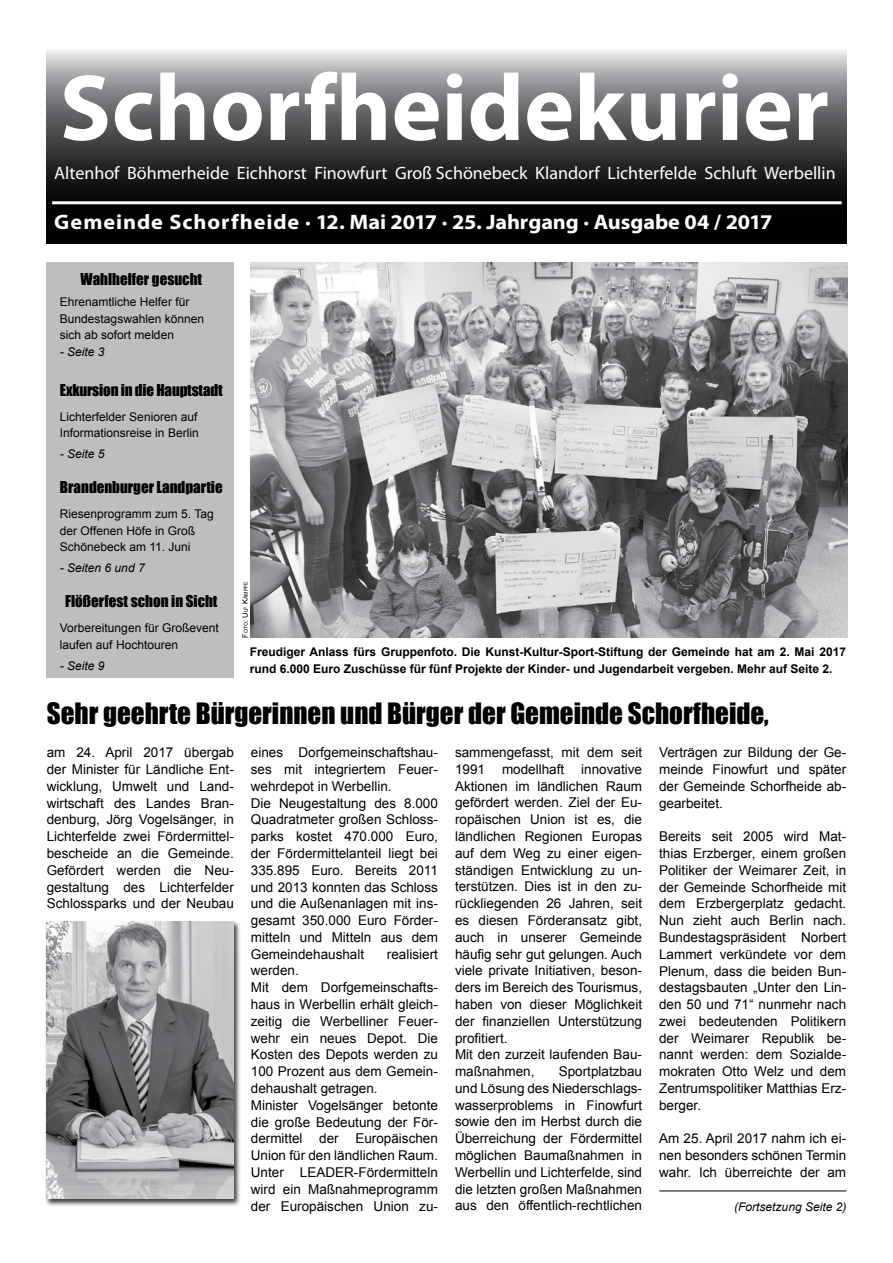
<style>
.page{position:relative;width:893px;height:1263px;background:#fff}
.page>*{position:absolute;margin:0;border:0;box-sizing:border-box;transform-origin:0 0}
.t1{font:700 94.8px "Myriad Pro";color:#fff}
.t2{font:27px "Impact";color:#000}
.t3{font:700 21px "Myriad Pro";color:#fff;scale:1.06 1}
.t4{font:18px "Myriad Pro";color:#fff}
.t5{font:15px "Impact";color:#000}
.t6{font:13.5px/16.8px "Arial";color:#000;text-align:justify}
.t7{font:12px/16.5px "Arial";color:#000}
.t8{font:700 12px/16.8px "Arial";color:#000}
.t9{font:italic 12px "Arial";color:#000}
.t10{font:5.25px "Arial";color:#000}
.s1{font-size:7.5px}
</style>
<div class="page">
<svg style="left:47px;top:50px;width:799px;height:194px;background:#4b4b4d"></svg>
<hr style="left:52px;top:201px;width:790px;height:3px;background:#fff">
<div style="left:47px;top:262px;width:187px;height:416px;background:#bcbec0"></div>
<hr style="left:659px;top:1190px;width:187px;height:1px;background:#000">
<div style="left:44px;top:920px;width:197px;height:287px;background:#000;opacity:.75"></div>
<img style="left:47px;top:921px;width:187px;height:277px">
<img style="left:251px;top:262px;width:596px;height:376px">
<h1 class="t1" style="left:60px;top:46px;width:771px">Schorfheidekurier</h1>
<h3 class="t4" style="left:54px;top:162px;width:783px">Altenhof Böhmerheide Eichhorst Finowfurt Groß Schönebeck Klandorf Lichterfelde Schluft Werbellin</h3>
<h3 class="t3" style="left:54px;top:208px;width:679px">Gemeinde Schorfheide ∙ 12. Mai 2017 ∙ 25. Jahrgang ∙ Ausgabe 04 / 2017</h3>
<p class="t5" style="left:81px;top:268px;width:123px">Wahlhelfer gesucht</p>
<p class="t7" style="left:60px;top:294px;width:146px">Ehrenamtliche Helfer für<br>Bundestagswahlen können sich ab sofort melden</p>
<p class="t9" style="left:60px;top:344px;width:46px">- Seite 3</p>
<p class="t5" style="left:60px;top:378px;width:164px">Exkursion in die Hauptstadt</p>
<p class="t7" style="left:60px;top:408px;width:140px">Lichterfelder Senioren auf<br>Informationsreise in Berlin</p>
<p class="t9" style="left:60px;top:446px;width:46px">- Seite 5</p>
<p class="t5" style="left:60px;top:476px;width:164px">Brandenburger Landpartie</p>
<p class="t7" style="left:60px;top:506px;width:155px">Riesenprogramm zum 5. Tag der Offenen Höfe in Groß<br>Schönebeck am 11. Juni</p>
<p class="t9" style="left:60px;top:560px;width:86px">- Seiten 6 und 7</p>
<p class="t5" style="left:65px;top:590px;width:154px">Flößerfest schon in Sicht</p>
<p class="t7" style="left:60px;top:620px;width:160px">Vorbereitungen für Großevent laufen auf Hochtouren</p>
<p class="t9" style="left:60px;top:658px;width:46px">- Seite 9</p>
<p class="t10" style="left:242px;top:638px;width:58px;rotate:-90deg"><span class="s1">F</span>oto<span class="s1">: U</span>lf <span class="s1">K</span>ämpfe</p>
<p class="t8" style="left:250px;top:644px;width:598px">Freudiger Anlass fürs Gruppenfoto. Die Kunst-Kultur-Sport-Stiftung der Gemeinde hat am 2. Mai 2017 rund 6.000 Euro Zuschüsse für fünf Projekte der Kinder- und Jugendarbeit vergeben. Mehr auf Seite 2.</p>
<h2 class="t2" style="left:47px;top:692px;width:724px">Sehr geehrte Bürgerinnen und Bürger der Gemeinde Schorfheide,</h2>
<p class="t6" style="left:47px;top:744px;width:189px">am 24. April 2017 übergab der Minister für Ländliche Ent&shy;wicklung, Umwelt und Land&shy;wirtschaft des Landes Bran&shy;denburg, Jörg Vogelsänger, in Lichterfelde zwei Fördermittel&shy;bescheide an die Gemeinde.<br>Gefördert werden die Neu&shy;gestaltung des Lichterfelder Schlossparks und der Neubau</p>
<p class="t6" style="left:251px;top:744px;width:189px;text-align:left">eines Dorfgemeinschaftshau&shy;ses mit integriertem Feuer&shy;wehrdepot in Werbellin.<br>Die Neugestaltung des 8.000<br>Quadratmeter großen Schloss&shy;parks kostet 470.000 Euro, der Fördermittelanteil liegt bei<br>335.895 Euro. Bereits 2011 und 2013 konnten das Schloss und die Außenanlagen mit ins&shy;gesamt 350.000 Euro Förder&shy;mitteln und Mitteln aus dem<br>Gemeindehaushalt</p>
<p class="t6" style="left:387px;top:946px;width:53px">realisiert</p>
<p class="t6" style="left:251px;top:962px;width:189px;text-align:left">werden.<br>Mit dem Dorfgemeinschafts&shy;haus in Werbellin erhält gleich&shy;zeitig die Werbelliner Feuer&shy;wehr ein neues Depot. Die<br>Kosten des Depots werden zu<br>100 Prozent aus dem Gemein&shy;dehaushalt getragen.<br>Minister Vogelsänger betonte die große Bedeutung der För&shy;dermittel der Europäischen<br>Union für den ländlichen Raum.<br>Unter LEADER-Fördermitteln wird ein Maßnahmeprogramm der Europäischen Union zu-</p>
<p class="t6" style="left:455px;top:744px;width:189px">sammengefasst, mit dem seit<br>1991</p>
<p class="t6" style="left:502px;top:761px;width:64px">modellhaft</p>
<p class="t6" style="left:455px;top:761px;width:189px;text-align:left;text-indent:126px">innovative<br>Aktionen im ländlichen Raum gefördert werden. Ziel der Eu&shy;ropäischen Union ist es, die ländlichen Regionen Europas auf dem Weg zu einer eigen&shy;ständigen Entwicklung zu un&shy;terstützen. Dies ist in den zu&shy;rückliegenden 26 Jahren, seit es diesen Förderansatz gibt, auch in unserer Gemeinde häufig sehr gut gelungen. Auch viele private Initiativen, beson&shy;ders im Bereich des Tourismus, haben von dieser Möglichkeit der finanziellen Unterstützung profitiert.<br>Mit den zurzeit laufenden Bau&shy;maßnahmen,</p>
<p class="t6" style="left:455px;top:1063px;width:189px;text-indent:104px">Sportplatzbau und Lösung des Niederschlags&shy;wasserproblems in Finowfurt sowie den im Herbst durch die Überreichung der Fördermittel möglichen Baumaßnahmen in Werbellin und Lichterfelde, sind die letzten großen Maßnahmen aus den öffentlich-rechtlichen</p>
<p class="t6" style="left:659px;top:744px;width:189px">Verträgen zur Bildung der Ge&shy;meinde Finowfurt und später der Gemeinde Schorfheide ab&shy;gearbeitet.</p>
<p class="t6" style="left:659px;top:828px;width:189px">Bereits seit 2005 wird Mat&shy;thias Erzberger, einem großen Politiker der Weimarer Zeit, in der Gemeinde Schorfheide mit dem Erzbergerplatz gedacht.<br>Nun zieht auch Berlin nach.<br>Bundestagspräsident Norbert Lammert verkündete vor dem Plenum, dass die beiden Bun&shy;destagsbauten „Unter den Lin&shy;den 50 und 71“ nunmehr nach zwei bedeutenden Politikern der Weimarer Republik be&shy;nannt werden: dem Sozialde&shy;mokraten Otto Welz und dem Zentrumspolitiker Matthias Erz&shy;berger.</p>
<p class="t6" style="left:659px;top:1130px;width:189px">Am 25. April 2017 nahm ich ei&shy;nen besonders schönen Termin wahr. Ich überreichte der am</p>
<p class="t9" style="left:734px;top:1199px;width:114px">(Fortsetzung Seite 2)</p>
</div>
